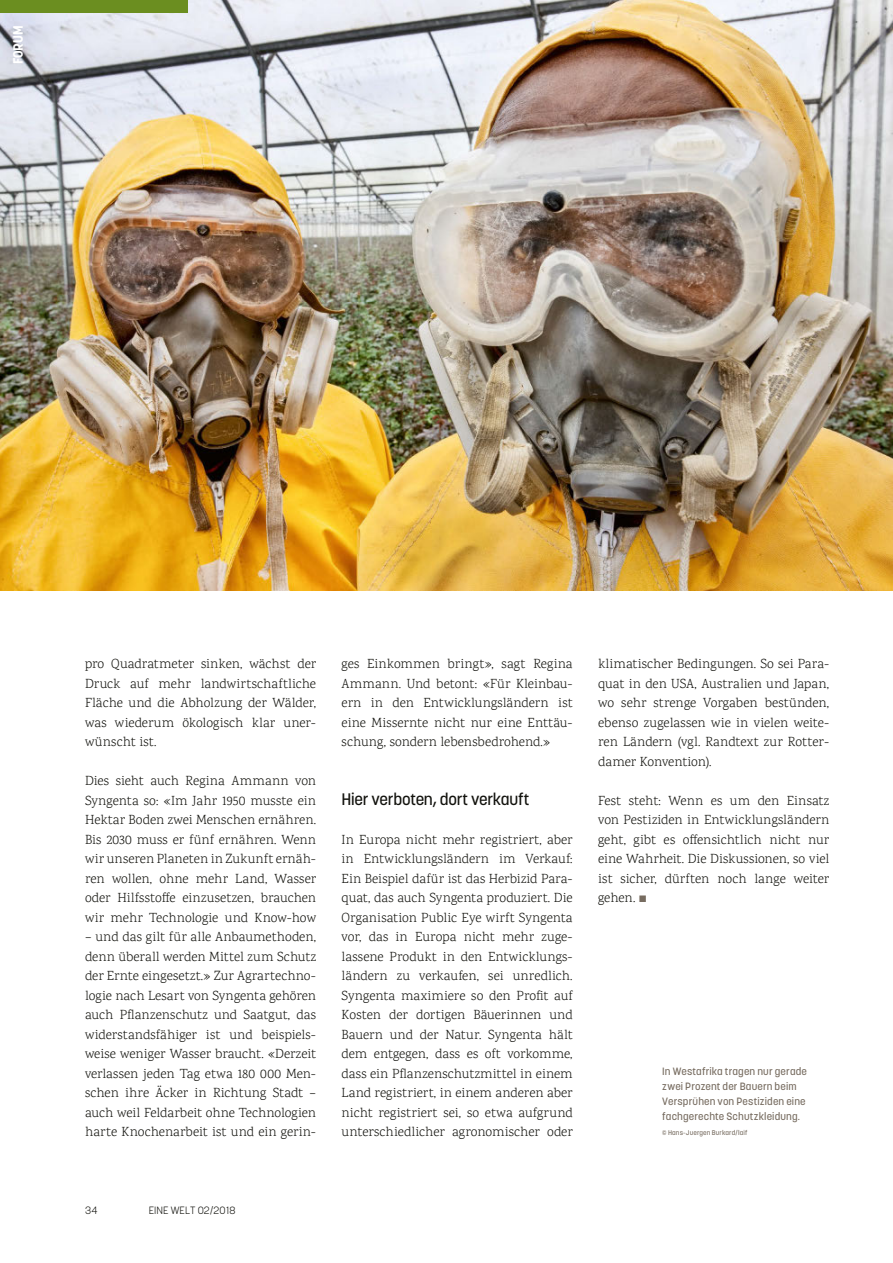
<style>
.page{position:relative;width:893px;height:1263px;background:#fff}
.page>*{position:absolute;margin:0;border:0;box-sizing:border-box;transform-origin:0 0}
.t1{font:500 16.5px "Korolev";letter-spacing:-.015em;color:#12120d}
.t2{font:300 13.5px/19.5px "Karma";color:#12120d;text-align:justify}
.t3{font:700 13.5px "Korolev";letter-spacing:-.01em;color:#fff}
.t4{font:500 10.5px/15px "Korolev";letter-spacing:.015em;color:#776c60}
.t5{font:300 10.5px "Korolev";color:#12120d}
.t6{font:500 6.75px "Korolev";letter-spacing:.015em;color:#776c60}
</style>
<div class="page">
<img style="left:0;top:0;width:893px;height:590px">
<div style="left:0;top:0;width:188px;height:13px;background:#6b8e20"></div>
<p class="t3" style="left:10px;top:64px;width:40px;rotate:-90deg">FORUM</p>
<p class="t2" style="left:85px;top:655px;width:233px">pro Quadratmeter sinken, wächst der Druck auf mehr landwirtschaftliche Fläche und die Abholzung der Wälder, was wiederum ökologisch klar uner&shy;wünscht ist.</p>
<p class="t2" style="left:85px;top:772px;width:233px">Dies sieht auch Regina Ammann von Syngenta so: «Im Jahr 1950 musste ein Hektar Boden zwei Menschen ernähren.<br>Bis 2030 muss er fünf ernähren. Wenn wir unseren Planeten in Zukunft ernäh&shy;ren wollen, ohne mehr Land, Wasser oder Hilfsstoffe einzusetzen, brauchen wir mehr Technologie und Know-how</p>
<p class="t2" style="left:85px;top:928px;width:233px">– und das gilt für alle Anbaumethoden, denn überall werden Mittel zum Schutz der Ernte eingesetzt.» Zur Agrartechno&shy;logie nach Lesart von Syngenta gehören auch Pflanzenschutz und Saatgut, das widerstandsfähiger ist und beispiels&shy;weise weniger Wasser braucht. «Derzeit verlassen jeden Tag etwa 180 000 Men&shy;schen ihre Äcker in Richtung Stadt – auch weil Feldarbeit ohne Technologien harte Knochenarbeit ist und ein gerin-</p>
<p class="t2" style="left:342px;top:655px;width:233px">ges Einkommen bringt», sagt Regina Ammann. Und betont: «Für Kleinbau&shy;ern in den Entwicklungsländern ist eine Missernte nicht nur eine Enttäu&shy;schung, sondern lebensbedrohend.»</p>
<p class="t1" style="left:342px;top:789px;width:189px">Hier verboten, dort verkauft</p>
<p class="t2" style="left:342px;top:831px;width:233px">In Europa nicht mehr registriert, aber in Entwicklungsländern im Verkauf:<br>Ein Beispiel dafür ist das Herbizid Para&shy;quat, das auch Syngenta produziert. Die Organisation Public Eye wirft Syngenta vor, das in Europa nicht mehr zuge&shy;lassene Produkt in den Entwicklungs&shy;ländern zu verkaufen, sei unredlich.<br>Syngenta maximiere so den Profit auf Kosten der dortigen Bäuerinnen und Bauern und der Natur. Syngenta hält dem entgegen, dass es oft vorkomme, dass ein Pflanzenschutzmittel in einem Land registriert, in einem anderen aber nicht registriert sei, so etwa aufgrund unterschiedlicher agronomischer oder</p>
<p class="t2" style="left:598px;top:655px;width:233px">klimatischer Bedingungen. So sei Para&shy;quat in den USA, Australien und Japan, wo sehr strenge Vorgaben bestünden, ebenso zugelassen wie in vielen weite&shy;ren Ländern (vgl. Randtext zur Rotter&shy;damer Konvention).</p>
<p class="t2" style="left:598px;top:792px;width:233px">Fest steht: Wenn es um den Einsatz von Pestiziden in Entwicklungsländern geht, gibt es offensichtlich nicht nur eine Wahrheit. Die Diskussionen, so viel ist sicher, dürften noch lange weiter gehen.</p>
<p class="t4" style="left:662px;top:1064px;width:146px">In Westafrika tragen nur gerade zwei Prozent der Bauern beim<br>Versprühen von Pestiziden eine fachgerechte Schutzkleidung.</p>
<p class="t6" style="left:662px;top:1129px;width:87px">© Hans-Juergen Burkard/laif</p>
<p class="t5" style="left:85px;top:1204px;width:14px">34</p>
<p class="t5" style="left:149px;top:1204px;width:88px">EINE WELT 02/2018</p>
</div>
